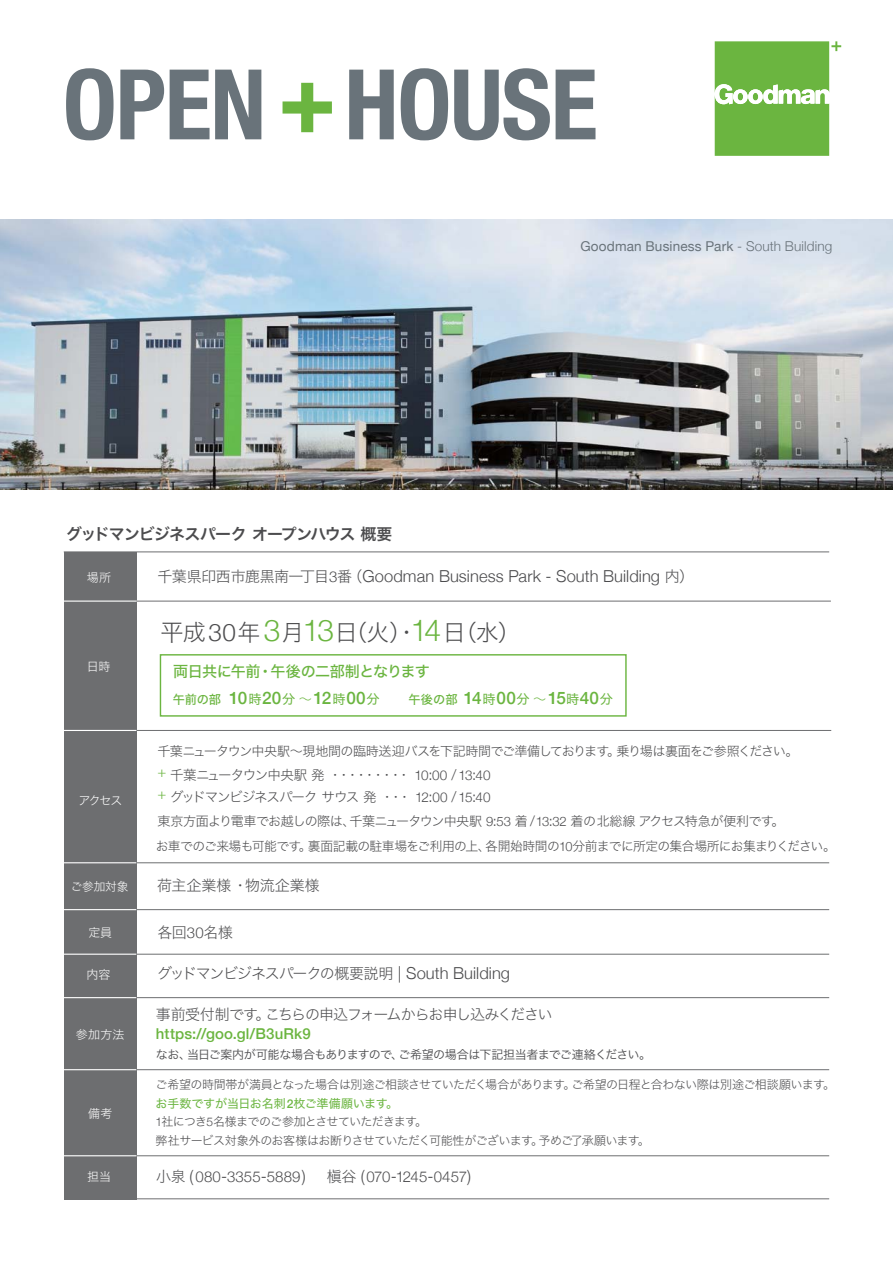
<style>
.page{position:relative;width:893px;height:1263px;background:#fff}
.page>*{position:absolute;margin:0;border:0;box-sizing:border-box;transform-origin:0 0}
.t1{font:700 condensed 97.65px "Helvetica Neue";letter-spacing:-.015em;color:#69737a}
.t2{font:23.1px "Hiragino Sans W2 90 pv RKSJ H";color:#4c4c4e}
.t3{font:500 17.1px "Helvetica Neue";letter-spacing:-.025em;color:#6bb540}
.t4{font:300 16.5px "Helvetica Neue";letter-spacing:.005em;color:#4c4c4e}
.t5{font:15.9px "Hiragino Sans W6 90 pv RKSJ H";letter-spacing:-.05em;color:#4c4c4e}
.t6{font:15px "Hiragino Sans W2 90 pv RKSJ H";letter-spacing:-.06em;color:#4c4c4e}
.t7{font:500 15px "Helvetica Neue";letter-spacing:.01em;color:#6bb540}
.t8{font:15px "Hiragino Sans W5 90 pv RKSJ H";letter-spacing:-.045em;color:#6bb540}
.t9{font:300 15px "Helvetica Neue";letter-spacing:.005em;color:#4c4c4e}
.t10{font:300 15px "Helvetica Neue";letter-spacing:-.025em;color:#4c4c4e}
.t11{font:15px "Hiragino Sans W2 90 pv RKSJ H";letter-spacing:-.005em;color:#4c4c4e}
.t12{font:13.5px/21.6px "Hiragino Sans W2 90 pv RKSJ H";letter-spacing:-.07em;color:#4c4c4e}
.t13{font:13.5px "Helvetica Neue";letter-spacing:.01em;color:#69737a}
.t14{font:13.05px "Hiragino Sans W2 90 pv RKSJ H";letter-spacing:-.05em;color:#4c4c4e}
.t15{font:12.9px "Hiragino Sans W2 90 pv RKSJ H";letter-spacing:-.05em;color:#4c4c4e}
.t16{font:12px/18.6px "Hiragino Sans W2 90 pv RKSJ H";letter-spacing:-.05em;color:#4c4c4e}
.t17{font:12px "Hiragino Sans W3 90 pv RKSJ H";letter-spacing:-.04em;color:#4c4c4e}
.t18{font:12px "Hiragino Sans W2 90 pv RKSJ H";color:#fff}
.t19{font:12px "Hiragino Sans W4 90 pv RKSJ H";letter-spacing:-.015em;color:#6bb540}
.s1{color:#6bb540}
.s2{font-weight:300}
.s3{font-family:"Hiragino Sans W2 90 pv RKSJ H";font-weight:400;font-size:15px}
.s4{font-size:15px}
.s5{font-family:"Helvetica Neue";font-weight:300;font-size:24.3px}
.s6{font-family:"Helvetica Neue";font-weight:300;font-size:30px;color:#6bb540}
.s7{font-size:22.8px}
.s8{font-family:"Hiragino Sans W5 90 pv RKSJ H";font-weight:400;font-size:12.15px}
.s9{font-family:"Hiragino Sans W4 90 pv RKSJ H";font-weight:400;font-size:13.2px}
.s10{font-family:"Hiragino Sans W2 90 pv RKSJ H";font-weight:400;font-size:13.2px}
.s11{font-family:"Helvetica Neue";font-weight:300}
.s12{font-family:"Helvetica Neue";font-weight:300;font-size:14.85px}
.s13{font-family:"Helvetica Neue";font-weight:300;font-size:14.4px}
.s14{font-family:"Helvetica Neue";font-weight:300;font-size:16.5px}
.s15{font-family:"Helvetica Neue";font-weight:500}
.s16{font-family:"Hiragino Sans W2 90 pv RKSJ H";font-weight:400}
.s17{font-size:16.5px}
</style>
<div class="page">
<div style="left:160px;top:654px;width:467px;height:63px;border:1px solid #6bb540"></div>
<img style="left:0;top:219px;width:893px;height:270px">
<div style="left:64px;top:552px;width:73px;height:647px;background:#6d6e70"></div>
<hr style="left:64px;top:551px;width:765px;height:1px;background:#6d6e70">
<hr style="left:137px;top:1198px;width:692px;height:1px;background:#6d6e70">
<hr style="left:137px;top:1155px;width:692px;height:1px;background:#6d6e70">
<hr style="left:63px;top:600px;width:75px;height:2px;background:#fff">
<hr style="left:63px;top:730px;width:74px;height:1px;background:#fff">
<hr style="left:61px;top:997px;width:76px;height:1px;background:#fff">
<hr style="left:61px;top:954px;width:76px;height:1px;background:#fff">
<hr style="left:61px;top:1069px;width:76px;height:1px;background:#fff">
<hr style="left:61px;top:1155px;width:76px;height:1px;background:#fff">
<hr style="left:137px;top:601px;width:694px;height:1px;background:#6d6e70">
<hr style="left:137px;top:730px;width:694px;height:1px;background:#6d6e70">
<hr style="left:137px;top:1069px;width:692px;height:1px;background:#6d6e70">
<hr style="left:137px;top:997px;width:692px;height:1px;background:#6d6e70">
<hr style="left:137px;top:954px;width:692px;height:1px;background:#6d6e70">
<hr style="left:61px;top:862px;width:76px;height:1px;background:#fff">
<hr style="left:137px;top:862px;width:692px;height:1px;background:#6d6e70">
<hr style="left:61px;top:909px;width:76px;height:1px;background:#fff">
<hr style="left:137px;top:909px;width:692px;height:1px;background:#6d6e70">
<svg style="left:715px;top:41px;width:126px;height:115px;background:#84c161"></svg>
<h1 class="t1" style="left:63px;top:45px;width:536px">OPEN <span class="s1">+</span> HOUSE</h1>
<h3 class="t5" style="left:66px;top:528px;width:328px">グッドマンビジネスパーク オープンハウス 概要</h3>
<p class="t13" style="left:580px;top:238px;width:253px">Goodman Business Park <span class="s2">- South Building</span></p>
<p class="t18" style="left:87px;top:573px;width:26px">場所</p>
<p class="t18" style="left:87px;top:662px;width:25px">日時</p>
<p class="t18" style="left:79px;top:796px;width:45px">アクセス</p>
<p class="t18" style="left:71px;top:882px;width:59px">ご参加対象</p>
<p class="t18" style="left:88px;top:928px;width:25px">定員</p>
<p class="t18" style="left:87px;top:970px;width:26px">内容</p>
<p class="t18" style="left:76px;top:1029px;width:50px">参加方法</p>
<p class="t18" style="left:88px;top:1109px;width:26px">備考</p>
<p class="t18" style="left:87px;top:1172px;width:25px">担当</p>
<h3 class="t4" style="left:157px;top:566px;width:538px"><span class="s3">千葉県印西市鹿黒南一丁目</span><span class="s4">3</span><span class="s3">番（</span>Goodman Business Park - South Building <span class="s3">内）</span></h3>
<h2 class="t2" style="left:160px;top:623px;width:362px">平成<span class="s5">30</span>年 <span class="s6">3</span>月<span class="s6">13</span>日<span class="s7">（火）</span>・<span class="s6">14</span>日<span class="s7">（水）</span></h2>
<p class="t8" style="left:173px;top:666px;width:258px">両日共に午前・午後の二部制となります</p>
<h3 class="t3" style="left:173px;top:687px;width:208px"><span class="s8">午前の部</span> 10<span class="s9">時</span>20<span class="s9">分</span><span class="s10">～</span> 12<span class="s9">時</span>00<span class="s9">分</span></h3>
<h3 class="t3" style="left:408px;top:687px;width:206px"><span class="s8">午後の部</span> 14<span class="s9">時</span>00<span class="s9">分</span><span class="s10">～</span> 15<span class="s9">時</span>40<span class="s9">分</span></h3>
<p class="t14" style="left:157px;top:746px;width:643px">千葉ニュータウン中央駅～現地間の臨時送迎バスを下記時間でご準備しております。乗り場は裏面をご参照ください。</p>
<p class="t12" style="left:157px;top:766px;width:335px"><sup>+</sup> 千葉ニュータウン中央駅発・・・・・・・・・ <span class="s11">10</span><span class="s12">:</span><span class="s11">00</span> <span class="s12">/</span> <span class="s11">13</span><span class="s12">:</span><span class="s11">40 </span><sup>+</sup> グッドマンビジネスパークサウス発・・・ <span class="s11">12</span><span class="s12">:</span><span class="s11">00</span> <span class="s12">/</span> <span class="s11">15</span><span class="s12">:</span><span class="s11">40</span></p>
<p class="t14" style="left:157px;top:816px;width:629px">東京方面より電車でお越しの際は、千葉ニュータウン中央駅 <span class="s11">9</span><span class="s13">:</span><span class="s11">53</span> 着 <span class="s13">/</span> <span class="s11">13</span><span class="s13">:</span><span class="s11">32</span> 着の北総線アクセス特急が便利です。</p>
<p class="t15" style="left:156px;top:841px;width:681px">お車でのご来場も可能です。裏面記載の駐車場をご利用の上、各開始時間の<span class="s11">10</span>分前までに所定の集合場所にお集まりください。</p>
<p class="t11" style="left:157px;top:879px;width:164px">荷主企業様・物流企業様</p>
<p class="t6" style="left:157px;top:927px;width:77px">各回<span class="s11">30</span>名様</p>
<p class="t6" style="left:157px;top:968px;width:355px">グッドマンビジネスパークの概要説明 <span class="s14">| South Building</span></p>
<p class="t6" style="left:156px;top:1009px;width:398px">事前受付制です。こちらの申込フォームからお申し込みください</p>
<p class="t7" style="left:156px;top:1025px;width:156px">https://goo.gl/B3uRk9</p>
<p class="t17" style="left:156px;top:1050px;width:497px">なお、当日ご案内が可能な場合もありますので、ご希望の場合は下記担当者までご連絡ください。</p>
<p class="t16" style="left:156px;top:1077px;width:681px">ご希望の時間帯が満員となった場合は別途ご相談させていただく場合があります。ご希望の日程と合わない際は別途ご相談願います。</p>
<p class="t19" style="left:156px;top:1099px;width:244px">お手数ですが当日お名刺<span class="s15">2</span>枚ご準備願います。</p>
<p class="t16" style="left:156px;top:1114px;width:496px"><span class="s11">1</span>社につき<span class="s11">5</span>名様までのご参加とさせていただきます。<br>弊社サービス対象外のお客様はお断りさせていただく可能性がございます。予めご了承願います。</p>
<p class="t9" style="left:156px;top:1168px;width:151px"><span class="s16">小泉</span> <span class="s17">(</span> 080<span class="s17">-</span>3355<span class="s17">-</span>5889<span class="s17">)</span></p>
<p class="t10" style="left:327px;top:1168px;width:146px"><span class="s16">槇谷</span> <span class="s17">(</span>070<span class="s17">-</span>1245<span class="s17">-</span>0457<span class="s17">)</span></p>
</div>
